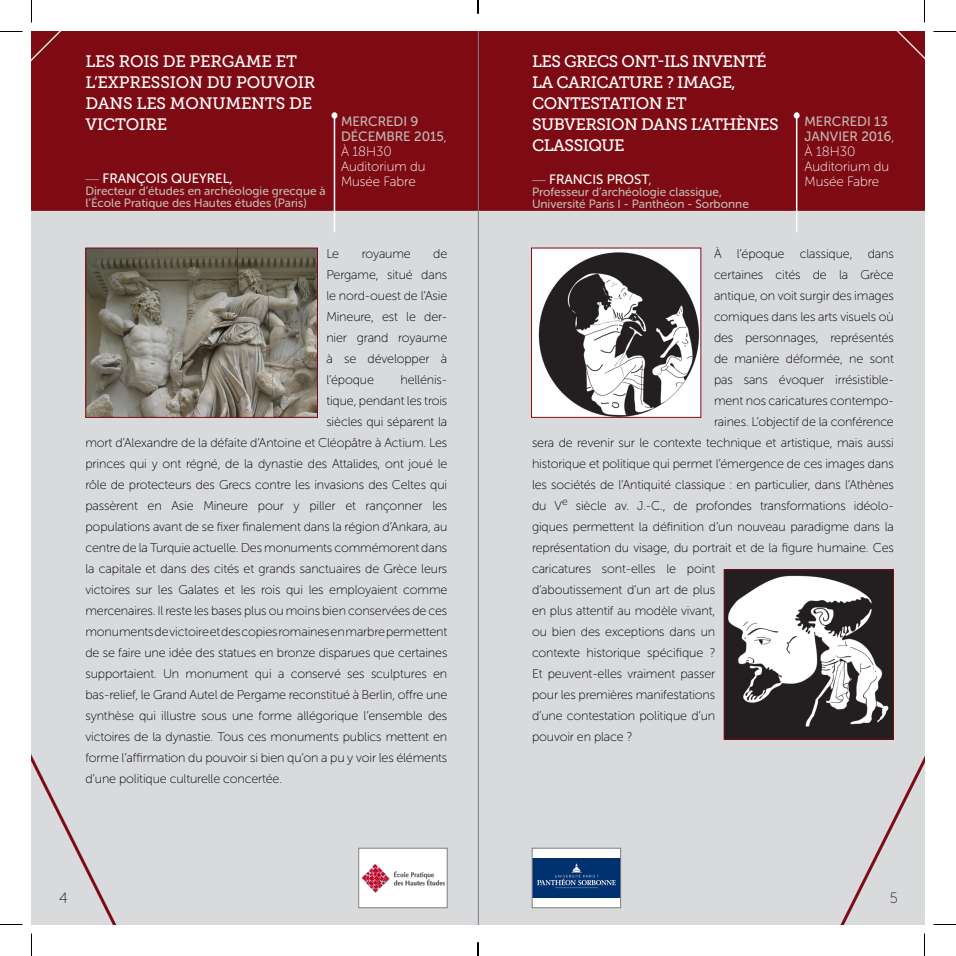
<style>
.page{position:relative;width:956px;height:956px;background:#fff}
.page>*{position:absolute;margin:0;border:0;box-sizing:border-box;transform-origin:0 0}
.t1{font:16.5px/21px "Museo Slab 500";letter-spacing:-.03em;color:#fff}
.t2{font:16.5px/21px "Museo Slab 500";letter-spacing:-.01em;color:#fff}
.t3{font:15px "Museo Sans Rounded 100";color:#231f20}
.t4{font:13.5px/15px "Museo Sans Rounded 100";color:#fff}
.t5{font:13.5px/15px "Museo Sans Rounded 500";color:#c2b7b2}
.t6{font:13.5px "Museo Sans Rounded 500";color:#fff}
.t7{font:12.75px/21px "Museo Sans Rounded 100";letter-spacing:-.01em;color:#000;text-align:justify}
.t8{font:12px/12px "Museo Sans Rounded 500";color:#c2b7b2}
.s1{font-family:"Bell Gothic BT";color:#c2b7b2}
.s2{font-family:"Museo Sans Rounded 100";color:#fff}
.s3{color:#c2b7b2}
</style>
<div class="page">
<div style="left:32px;top:32px;width:892px;height:892px;background:#d9dadc"></div>
<div style="left:32px;top:32px;width:892px;height:179px;background:#7e0b14"></div>
<svg style="left:32px;top:756px;width:84px;height:168px"></svg>
<div style="left:32px;top:32px;width:92px;height:67px;background:#7e0b14"></div>
<div style="left:859px;top:32px;width:65px;height:92px;background:#7e0b14"></div>
<hr style="left:478px;top:32px;width:1px;height:892px;background:#7c7e81">
<svg style="left:701px;top:411px;width:223px;height:513px"></svg>
<hr style="left:334px;top:115px;width:1px;height:117px;background:#fff">
<div style="left:331px;top:112px;width:6px;height:7px;border:2px solid #fff;border-radius:50%"></div>
<hr style="left:796px;top:115px;width:1px;height:117px;background:#fff">
<div style="left:794px;top:112px;width:6px;height:7px;border:2px solid #fff;border-radius:50%"></div>
<img style="left:87px;top:250px;width:229px;height:166px">
<div style="left:85px;top:248px;width:233px;height:170px;border:1px solid #7e0b14"></div>
<img style="left:533px;top:250px;width:166px;height:166px">
<div style="left:531px;top:248px;width:170px;height:170px;border:1px solid #7e0b14"></div>
<img style="left:726px;top:571px;width:166px;height:166px">
<div style="left:724px;top:569px;width:170px;height:170px;border:1px solid #7e0b14"></div>
<div style="left:359px;top:848px;width:88px;height:60px;background:#fff"></div>
<img style="left:361px;top:863px;width:84px;height:30px">
<div style="left:359px;top:848px;width:88px;height:60px;border:1px solid #7c7e81"></div>
<div style="left:532px;top:848px;width:89px;height:60px;background:#fff"></div>
<img style="left:534px;top:858px;width:85px;height:40px">
<div style="left:532px;top:848px;width:89px;height:60px;border:1px solid #7c7e81"></div>
<svg style="left:0;top:31px;width:22px;height:1px"></svg>
<svg style="left:933px;top:31px;width:23px;height:1px"></svg>
<svg style="left:0;top:924px;width:22px;height:1px"></svg>
<svg style="left:933px;top:924px;width:23px;height:1px"></svg>
<svg style="left:31px;top:0;width:1px;height:23px"></svg>
<svg style="left:31px;top:933px;width:1px;height:23px"></svg>
<svg style="left:924px;top:0;width:1px;height:23px"></svg>
<svg style="left:924px;top:933px;width:1px;height:23px"></svg>
<svg style="left:477px;top:0;width:2px;height:14px"></svg>
<svg style="left:477px;top:942px;width:2px;height:14px"></svg>
<p class="t2" style="left:85px;top:51px;width:232px">LES ROIS DE PERGAME ET<br>L’EXPRESSION DU POUVOIR<br>DANS LES MONUMENTS DE<br>VICTOIRE</p>
<p class="t6" style="left:85px;top:170px;width:149px"><span class="s1">—</span> FRANÇOIS QUEYREL,</p>
<p class="t8" style="left:85px;top:184px;width:242px">Directeur d’études en archéologie grecque à l’École Pratique des Hautes études (Paris)</p>
<p class="t5" style="left:341px;top:114px;width:107px">MERCREDI 9<br>DÉCEMBRE 2015<span class="s2">,</span></p>
<p class="t4" style="left:341px;top:144px;width:86px">À 18H30<br>Auditorium du<br>Musée Fabre</p>
<p class="t7" style="left:326px;top:243px;width:122px;text-indent:107px">de Pergame, situé dans le nord-ouest de l’Asie Mineure, est le der&shy;nier grand royaume à se développer à l’époque</p>
<p class="t7" style="left:326px;top:243px;width:14px">Le</p>
<p class="t7" style="left:362px;top:243px;width:51px">royaume</p>
<p class="t7" style="left:400px;top:369px;width:48px">hellénis-</p>
<p class="t7" style="left:326px;top:390px;width:122px">tique, pendant les trois</p>
<p class="t7" style="left:326px;top:411px;width:122px">siècles qui séparent la</p>
<p class="t7" style="left:86px;top:432px;width:363px">mort d’Alexandre de la défaite d’Antoine et Cléopâtre à Actium. Les</p>
<p class="t7" style="left:86px;top:453px;width:363px">princes qui y ont régné, de la dynastie des Attalides, ont joué le</p>
<p class="t7" style="left:86px;top:474px;width:363px">rôle de protecteurs des Grecs contre les invasions des Celtes qui</p>
<p class="t7" style="left:86px;top:495px;width:363px">passèrent en Asie Mineure pour y piller et rançonner les</p>
<p class="t7" style="left:86px;top:516px;width:363px">populations avant de se fixer finalement dans la région d’Ankara, au</p>
<p class="t7" style="left:86px;top:537px;width:363px">centre de la Turquie actuelle. Des monuments commémorent dans</p>
<p class="t7" style="left:86px;top:558px;width:363px">la capitale et dans des cités et grands sanctuaires de Grèce leurs</p>
<p class="t7" style="left:86px;top:579px;width:363px">victoires sur les Galates et les rois qui les employaient comme</p>
<p class="t7" style="left:86px;top:600px;width:363px">mercenaires. Il reste les bases plus ou moins bien conservées de ces</p>
<p class="t7" style="left:86px;top:621px;width:363px">monuments de victoire et des copies romaines en marbre permettent</p>
<p class="t7" style="left:86px;top:642px;width:363px">de se faire une idée des statues en bronze disparues que certaines</p>
<p class="t7" style="left:86px;top:663px;width:363px">supportaient. Un monument qui a conservé ses sculptures en</p>
<p class="t7" style="left:86px;top:684px;width:363px">bas-relief, le Grand Autel de Pergame reconstitué à Berlin, offre une</p>
<p class="t7" style="left:86px;top:705px;width:363px">synthèse qui illustre sous une forme allégorique l’ensemble des</p>
<p class="t7" style="left:86px;top:726px;width:363px">victoires de la dynastie. Tous ces monuments publics mettent en</p>
<p class="t7" style="left:86px;top:747px;width:363px">forme l’affirmation du pouvoir si bien qu’on a pu y voir les éléments</p>
<p class="t7" style="left:86px;top:768px;width:198px">d’une politique culturelle concertée.</p>
<p class="t1" style="left:532px;top:51px;width:248px">LES GRECS ONT-ILS INVENTÉ<br>LA CARICATURE ? IMAGE,<br>CONTESTATION ET<br>SUBVERSION DANS L’ATHÈNES<br>CLASSIQUE</p>
<p class="t6" style="left:532px;top:172px;width:121px"><span class="s1">—</span> FRANCIS PROST<span class="s3">,</span></p>
<p class="t8" style="left:532px;top:186px;width:218px">Professeur d’archéologie classique,<br>Université Paris I - Panthéon - Sorbonne</p>
<p class="t7" style="left:714px;top:243px;width:181px">À l’époque classique, dans</p>
<p class="t7" style="left:714px;top:264px;width:181px">certaines cités de la Grèce</p>
<p class="t7" style="left:714px;top:285px;width:181px">antique, on voit surgir des images</p>
<p class="t7" style="left:714px;top:306px;width:181px">comiques dans les arts visuels où</p>
<p class="t7" style="left:714px;top:327px;width:181px">des personnages, représentés</p>
<p class="t7" style="left:714px;top:348px;width:181px">de manière déformée, ne sont</p>
<p class="t7" style="left:714px;top:369px;width:181px">pas sans évoquer irrésistible-</p>
<p class="t7" style="left:714px;top:390px;width:181px">ment nos caricatures contempo-</p>
<p class="t7" style="left:714px;top:411px;width:181px">raines. L’objectif de la conférence</p>
<p class="t7" style="left:532px;top:432px;width:363px">sera de revenir sur le contexte technique et artistique, mais aussi</p>
<p class="t7" style="left:532px;top:453px;width:363px">historique et politique qui permet l’émergence de ces images dans</p>
<p class="t7" style="left:532px;top:474px;width:363px">les sociétés de l’Antiquité classique : en particulier, dans l’Athènes</p>
<p class="t7" style="left:532px;top:495px;width:363px">du V<sup>e</sup> siècle av. J.-C., de profondes transformations idéolo-</p>
<p class="t7" style="left:532px;top:516px;width:363px">giques permettent la définition d’un nouveau paradigme dans la</p>
<p class="t7" style="left:532px;top:537px;width:363px">représentation du visage, du portrait et de la figure humaine. Ces</p>
<p class="t7" style="left:532px;top:558px;width:185px">caricatures sont-elles le point</p>
<p class="t7" style="left:532px;top:579px;width:185px">d’aboutissement d’un art de plus</p>
<p class="t7" style="left:532px;top:600px;width:185px">en plus attentif au modèle vivant,</p>
<p class="t7" style="left:532px;top:621px;width:185px">ou bien des exceptions dans un</p>
<p class="t7" style="left:532px;top:642px;width:185px">contexte historique spécifique ?</p>
<p class="t7" style="left:532px;top:663px;width:185px">Et peuvent-elles vraiment passer</p>
<p class="t7" style="left:532px;top:684px;width:185px">pour les premières manifestations</p>
<p class="t7" style="left:532px;top:705px;width:185px">d’une contestation politique d’un</p>
<p class="t7" style="left:532px;top:726px;width:102px">pouvoir en place ?</p>
<p class="t5" style="left:804px;top:114px;width:92px">MERCREDI 13<br>JANVIER 2016<span class="s2">,</span></p>
<p class="t4" style="left:804px;top:144px;width:86px">À 18H30<br>Auditorium du<br>Musée Fabre</p>
<p class="t3" style="left:59px;top:889px;width:10px">4</p>
<p class="t3" style="left:890px;top:889px;width:10px">5</p>
</div>
